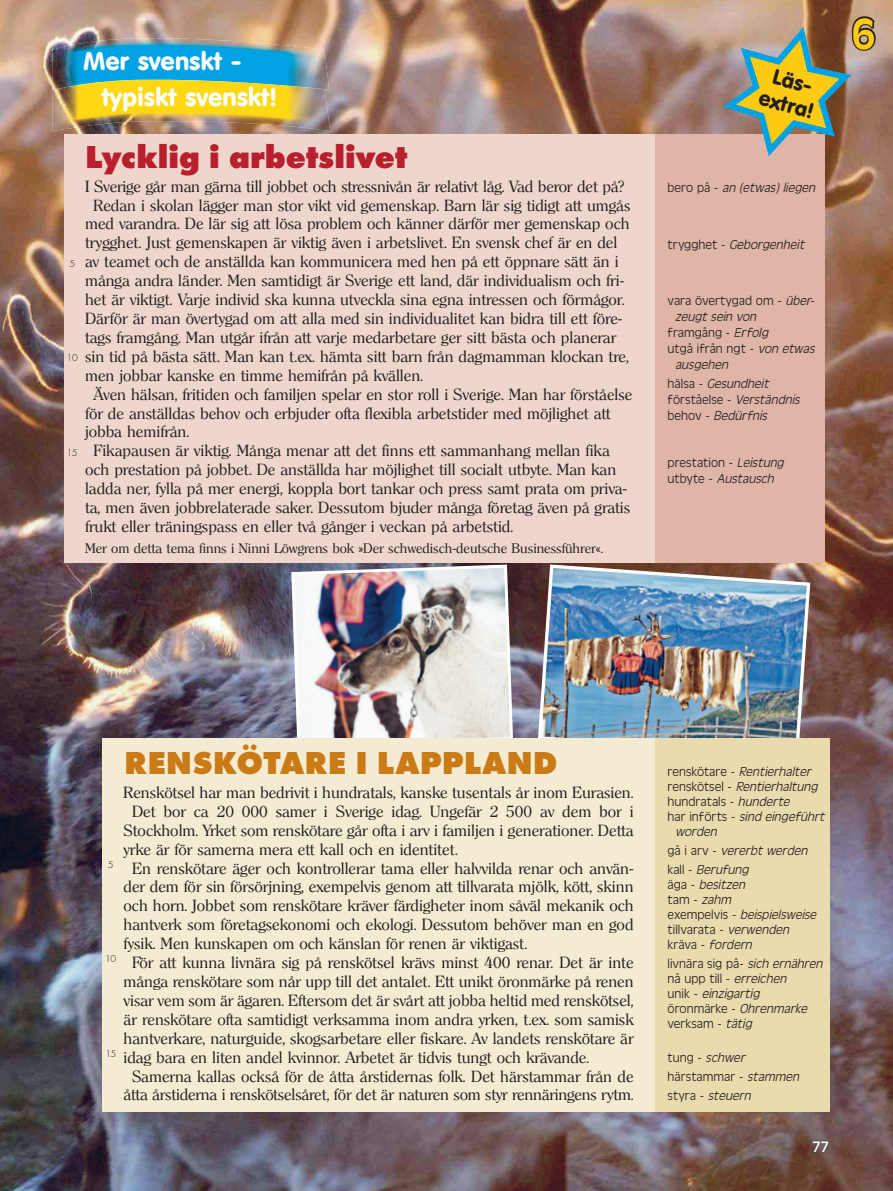
<style>
.page{position:relative;width:893px;height:1191px;background:#fff}
.page>*{position:absolute;margin:0;border:0;box-sizing:border-box;transform-origin:0 0}
.t1{font:700 45px "A780 Sans";color:#fecb12;scale:.95 1}
.t2{font:800 33px "Function";color:#b8202e}
.t3{font:800 33px "Function";color:#cb7b15}
.t4{font:25.2px/36px "VAG Rounded BT";color:#fff}
.t5{font:21px/24px "VAG Rounded BT";color:#231f20;text-align:center}
.t6{font:15.75px "Clearface Serial";color:#231f20}
.t7{font:15.75px "A780 Sans";color:#fff}
.t8{font:italic 300 13.5px/15px "A780 Sans";color:#231f20}
.t9{font:300 13.5px/18.9px "A780 Sans";color:#231f20}
.t10{font:13.5px "Clearface Serial";color:#231f20}
.t11{font:300 10.5px "Function";letter-spacing:-.065em;color:#231f20}
.s1{font-style:normal}
.s2{font-style:italic}
</style>
<div class="page">
<img style="left:0;top:0;width:893px;height:1191px">
<img style="left:536px;top:563px;width:276px;height:175px">
<img style="left:290px;top:563px;width:225px;height:175px">
<div style="left:64px;top:134px;width:669px;height:428px;background:#eed6cd"></div>
<img style="left:53px;top:38px;width:276px;height:42px">
<img style="left:53px;top:80px;width:277px;height:51px">
<img style="left:64px;top:80px;width:179px;height:7px">
<div style="left:655px;top:134px;width:170px;height:428px;background:#dfb5a7"></div>
<svg style="left:716px;top:15px;width:161px;height:147px;background:#a7956b"></svg>
<div style="left:102px;top:738px;width:693px;height:373px;background:#f4ebd3"></div>
<div style="left:655px;top:738px;width:174px;height:373px;background:#eadbae"></div>
<img style="left:809px;top:1136px;width:24px;height:20px">
<h3 class="t4" style="left:102px;top:43px;width:177px;text-indent:-18px">Mer svenskt - typiskt svenskt!</h3>
<h2 class="t2" style="left:85px;top:137px;width:324px">Lycklig i arbetslivet</h2>
<p class="t6" style="left:85px;top:177px;width:541px">I Sverige går man gärna till jobbet och stressnivån är relativt låg. Vad beror det på?</p>
<p class="t6" style="left:94px;top:196px;width:538px">Redan i skolan lägger man stor vikt vid gemenskap. Barn lär sig tidigt att umgås</p>
<p class="t6" style="left:85px;top:215px;width:546px">med varandra. De lär sig att lösa problem och känner därför mer gemenskap och</p>
<p class="t6" style="left:85px;top:233px;width:534px">trygghet. Just gemenskapen är viktig även i arbetslivet. En svensk chef är en del</p>
<p class="t6" style="left:85px;top:252px;width:535px">av teamet och de anställda kan kommunicera med hen på ett öppnare sätt än i</p>
<p class="t6" style="left:85px;top:271px;width:541px">många andra länder. Men samtidigt är Sverige ett land, där individualism och fri-</p>
<p class="t6" style="left:85px;top:290px;width:541px">het är viktigt. Varje individ ska kunna utveckla sina egna intressen och förmågor.</p>
<p class="t6" style="left:85px;top:309px;width:539px">Därför är man övertygad om att alla med sin individualitet kan bidra till ett före-</p>
<p class="t6" style="left:85px;top:328px;width:533px">tags framgång. Man utgår ifrån att varje medarbetare ger sitt bästa och planerar</p>
<p class="t6" style="left:85px;top:347px;width:545px">sin tid på bästa sätt. Man kan t.ex. hämta sitt barn från dagmamman klockan tre,</p>
<p class="t6" style="left:85px;top:366px;width:339px">men jobbar kanske en timme hemifrån på kvällen.</p>
<p class="t6" style="left:94px;top:385px;width:540px">Även hälsan, fritiden och familjen spelar en stor roll i Sverige. Man har förståelse</p>
<p class="t6" style="left:85px;top:404px;width:527px">för de anställdas behov och erbjuder ofta flexibla arbetstider med möjlighet att</p>
<p class="t6" style="left:85px;top:422px;width:106px">jobba hemifrån.</p>
<p class="t6" style="left:94px;top:441px;width:518px">Fikapausen är viktig. Många menar att det finns ett sammanhang mellan fika</p>
<p class="t6" style="left:85px;top:460px;width:533px">och prestation på jobbet. De anställda har möjlighet till socialt utbyte. Man kan</p>
<p class="t6" style="left:85px;top:479px;width:543px">ladda ner, fylla på mer energi, koppla bort tankar och press samt prata om priva-</p>
<p class="t6" style="left:85px;top:498px;width:547px">ta, men även jobbrelaterade saker. Dessutom bjuder många företag även på gratis</p>
<p class="t6" style="left:85px;top:517px;width:430px">frukt eller träningspass en eller två gånger i veckan på arbetstid.</p>
<p class="t10" style="left:85px;top:540px;width:520px">Mer om detta tema finns i Ninni Löwgrens bok »Der schwedisch-deutsche Businessführer«.</p>
<p class="t11" style="left:69px;top:258px;width:7px">5</p>
<p class="t11" style="left:67px;top:352px;width:12px">10</p>
<p class="t11" style="left:67px;top:447px;width:12px">15</p>
<h3 class="t5" style="left:769px;top:62px;width:57px;rotate:15deg">Läs&shy;extra!</h3>
<p class="t8" style="left:668px;top:180px;width:149px"><span class="s1">bero på -</span> an (etwas) liegen</p>
<p class="t8" style="left:668px;top:237px;width:138px"><span class="s1">trygghet -</span> Geborgenheit</p>
<p class="t9" style="left:668px;top:292px;width:148px">vara övertygad om - <span class="s2">über-</span></p>
<p class="t8" style="left:675px;top:309px;width:83px">zeugt sein von</p>
<p class="t9" style="left:668px;top:323px;width:102px">framgång - <span class="s2">Erfolg</span></p>
<p class="t9" style="left:668px;top:339px;width:148px">utgå ifrån ngt - <span class="s2">von etwas</span></p>
<p class="t8" style="left:675px;top:357px;width:55px">ausgehen</p>
<p class="t8" style="left:668px;top:376px;width:134px;line-height:15.9px"><span class="s1">hälsa -</span> Gesundheit <span class="s1">förståelse -</span> Verständnis <span class="s1">behov -</span> Bedürfnis</p>
<p class="t9" style="left:668px;top:455px;width:118px;line-height:15.9px">prestation - <span class="s2">Leistung </span>utbyte - <span class="s2">Austausch</span></p>
<h1 class="t1" style="left:851px;top:8px;width:27px">6</h1>
<h2 class="t3" style="left:124px;top:743px;width:435px">RENSKÖTARE I LAPPLAND</h2>
<p class="t6" style="left:124px;top:783px;width:512px">Renskötsel har man bedrivit i hundratals, kanske tusentals år inom Eurasien.</p>
<p class="t6" style="left:132px;top:802px;width:503px">Det bor ca 20 000 samer i Sverige idag. Ungefär 2 500 av dem bor i</p>
<p class="t6" style="left:124px;top:821px;width:512px">Stockholm. Yrket som renskötare går ofta i arv i familjen i generationer. Detta</p>
<p class="t6" style="left:124px;top:840px;width:336px">yrke är för samerna mera ett kall och en identitet.</p>
<p class="t6" style="left:132px;top:858px;width:503px">En renskötare äger och kontrollerar tama eller halvvilda renar och använ-</p>
<p class="t6" style="left:124px;top:877px;width:511px">der dem för sin försörjning, exempelvis genom att tillvarata mjölk, kött, skinn</p>
<p class="t6" style="left:124px;top:896px;width:512px">och horn. Jobbet som renskötare kräver färdigheter inom såväl mekanik och</p>
<p class="t6" style="left:124px;top:915px;width:512px">hantverk som företagsekonomi och ekologi. Dessutom behöver man en god</p>
<p class="t6" style="left:124px;top:934px;width:405px">fysik. Men kunskapen om och känslan för renen är viktigast.</p>
<p class="t6" style="left:132px;top:953px;width:503px">För att kunna livnära sig på renskötsel krävs minst 400 renar. Det är inte</p>
<p class="t6" style="left:124px;top:972px;width:512px">många renskötare som når upp till det antalet. Ett unikt öronmärke på renen</p>
<p class="t6" style="left:124px;top:991px;width:512px">visar vem som är ägaren. Eftersom det är svårt att jobba heltid med renskötsel,</p>
<p class="t6" style="left:124px;top:1010px;width:512px">är renskötare ofta samtidigt verksamma inom andra yrken, t.ex. som samisk</p>
<p class="t6" style="left:124px;top:1029px;width:512px">hantverkare, naturguide, skogsarbetare eller fiskare. Av landets renskötare är</p>
<p class="t6" style="left:124px;top:1047px;width:467px">idag bara en liten andel kvinnor. Arbetet är tidvis tungt och krävande.</p>
<p class="t6" style="left:132px;top:1066px;width:503px">Samerna kallas också för de åtta årstidernas folk. Det härstammar från de</p>
<p class="t6" style="left:124px;top:1085px;width:512px">åtta årstiderna i renskötselsåret, för det är naturen som styr rennäringens rytm.</p>
<p class="t11" style="left:108px;top:858px;width:7px">5</p>
<p class="t11" style="left:105px;top:953px;width:12px">10</p>
<p class="t11" style="left:105px;top:1047px;width:12px">15</p>
<p class="t8" style="left:668px;top:764px;width:145px"><span class="s1">renskötare -</span> Rentierhalter</p>
<p class="t8" style="left:668px;top:779px;width:151px"><span class="s1">renskötsel -</span> Rentierhaltung</p>
<p class="t9" style="left:668px;top:792px;width:124px">hundratals - <span class="s2">hunderte</span></p>
<p class="t8" style="left:668px;top:809px;width:158px"><span class="s1">har införts -</span> sind eingeführt</p>
<p class="t8" style="left:675px;top:824px;width:43px">worden</p>
<p class="t8" style="left:668px;top:841px;width:141px;line-height:18.9px"><span class="s1">gå i arv -</span> vererbt werden <span class="s1">kall -</span> Berufung</p>
<p class="t8" style="left:668px;top:877px;width:150px"><span class="s1">äga -</span> besitzen<br><span class="s1">tam -</span> zahm<br><span class="s1">exempelvis -</span> beispielsweise <span class="s1">tillvarata -</span> verwenden <span class="s1">kräva -</span> fordern</p>
<p class="t8" style="left:668px;top:956px;width:156px"><span class="s1">livnära sig på-</span> sich ernähren <span class="s1">nå upp till -</span> erreichen<br><span class="s1">unik -</span> einzigartig <span class="s1">öronmärke -</span> Ohrenmarke <span class="s1">verksam -</span> tätig</p>
<p class="t9" style="left:668px;top:1048px;width:133px">tung - <span class="s2">schwer </span>härstammar - <span class="s2">stammen </span>styra - <span class="s2">steuern</span></p>
<p class="t7" style="left:812px;top:1137px;width:19px">77</p>
</div>
